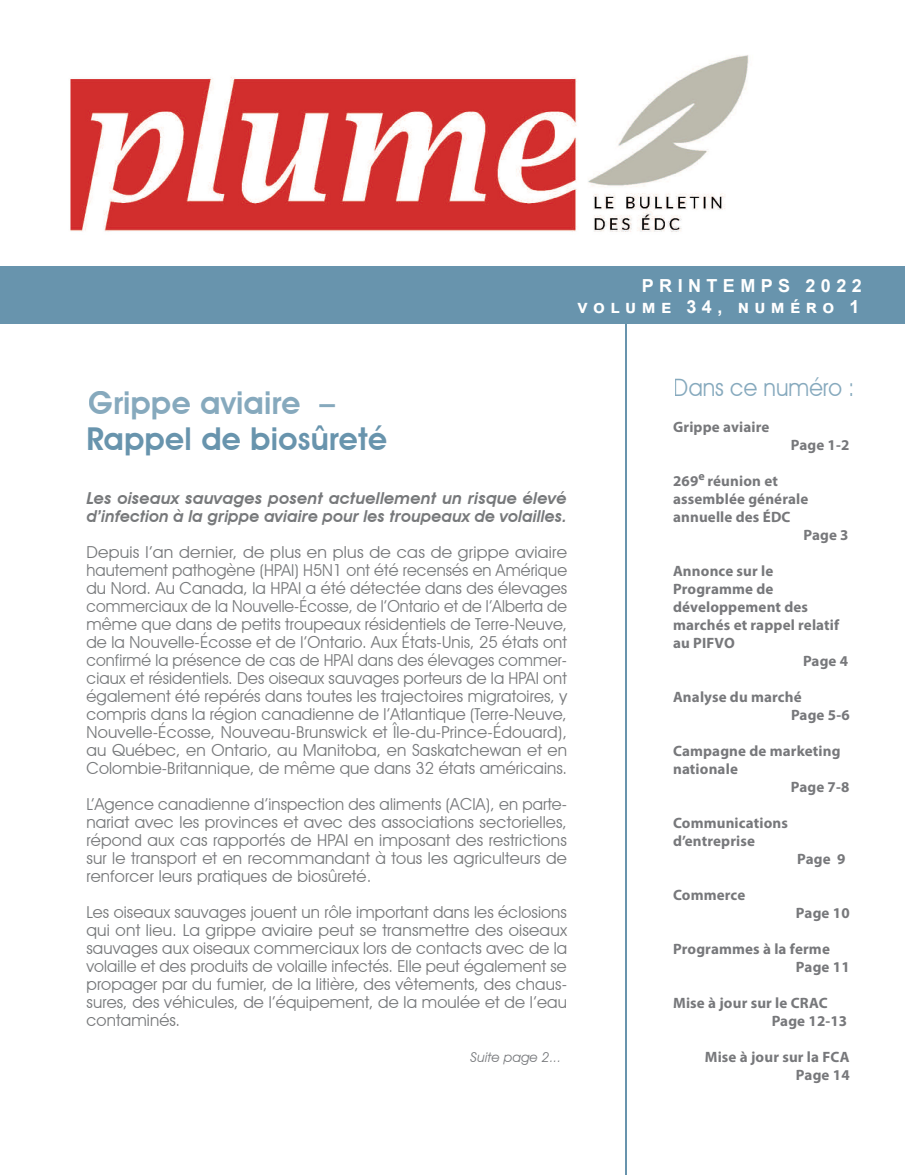
<style>
.page{position:relative;width:905px;height:1175px;background:#fff}
.page>*{position:absolute;margin:0;border:0;box-sizing:border-box;transform-origin:0 0}
.t1{font:600 31.5px "Avant Garde IT Cby BT";letter-spacing:.01em;color:#6894ad}
.t2{font:24px "Avant Garde IT Cby BT";color:#6894ad;scale:.93 1}
.t3{font:700 18px/21.6px "Arial";letter-spacing:.3em;color:#fff;text-align:right}
.t4{font:16.5px/18px "Avant Garde IT Cby BT";letter-spacing:.01em;color:#77797b;text-align:justify;scale:1.04 1}
.t5{font:16.5px/18px "Avant Garde IT Cby BT";letter-spacing:.01em;color:#77797b;text-align:justify}
.t6{font:italic 600 16.5px/18px "Avant Garde IT Cby BT";letter-spacing:.01em;color:#77797b}
.t7{font:700 15px/18px "Myriad Pro";letter-spacing:.01em;color:#77787b}
.t8{font:italic 13.5px "Avant Garde IT Cby BT";letter-spacing:.01em;color:#77797c}
</style>
<div class="page">
<hr style="left:625px;top:322px;width:1px;height:852px;background:#6894ad">
<div style="left:0;top:266px;width:904px;height:57px;background:#6894ad"></div>
<img style="left:70px;top:55px;width:679px;height:177px">
<p class="t3" style="left:577px;top:275px;width:286px">PRINTEMPS 2022 volume 34, numéro 1</p>
<h1 class="t1" style="left:89px;top:384px;width:248px">Grippe aviaire –</h1>
<h1 class="t1" style="left:86px;top:420px;width:302px">Rappel de biosûreté</h1>
<p class="t6" style="left:86px;top:489px;width:482px">Les oiseaux sauvages posent actuellement un risque élevé d’infection à la grippe aviaire pour les troupeaux de volailles.</p>
<p class="t4" style="left:86px;top:543px;width:464px">Depuis l’an dernier, de plus en plus de cas de grippe aviaire hautement pathogène (HPAI) H5N1 ont été recensés en Amérique du Nord. Au Canada, la HPAI a été détectée dans des élevages commerciaux de la Nouvelle-Écosse, de l’Ontario et de l’Alberta de même que dans de petits troupeaux résidentiels de Terre-Neuve, de la Nouvelle-Écosse et de l’Ontario. Aux États-Unis, 25 états ont confirmé la présence de cas de HPAI dans des élevages commer&shy;ciaux et résidentiels. Des oiseaux sauvages porteurs de la HPAI ont également été repérés dans toutes les trajectoires migratoires, y compris dans la région canadienne de l’Atlantique (Terre-Neuve, Nouvelle-Écosse, Nouveau-Brunswick et Île-du-Prince-Édouard), au Québec, en Ontario, au Manitoba, en Saskatchewan et en Colombie-Britannique, de même que dans 32 états américains.</p>
<p class="t5" style="left:86px;top:795px;width:482px">L’Agence canadienne d’inspection des aliments (ACIA), en parte&shy;nariat avec les provinces et avec des associations sectorielles, répond aux cas rapportés de HPAI en imposant des restrictions sur le transport et en recommandant à tous les agriculteurs de renforcer leurs pratiques de biosûreté.</p>
<p class="t5" style="left:86px;top:903px;width:482px">Les oiseaux sauvages jouent un rôle important dans les éclosions qui ont lieu. La grippe aviaire peut se transmettre des oiseaux sauvages aux oiseaux commerciaux lors de contacts avec de la volaille et des produits de volaille infectés. Elle peut également se propager par du fumier, de la litière, des vêtements, des chaus&shy;sures, des véhicules, de l’équipement, de la moulée et de l’eau contaminés.</p>
<p class="t8" style="left:470px;top:1049px;width:92px">Suite page 2...</p>
<h2 class="t2" style="left:674px;top:373px;width:196px">Dans ce numéro :</h2>
<p class="t7" style="left:673px;top:417px;width:98px">Grippe aviaire</p>
<p class="t7" style="left:790px;top:435px;width:60px">Page 1-2</p>
<p class="t7" style="left:673px;top:471px;width:106px">269<sup>e</sup> réunion et</p>
<p class="t7" style="left:673px;top:489px;width:137px">assemblée générale</p>
<p class="t7" style="left:673px;top:507px;width:119px">annuelle des ÉDC</p>
<p class="t7" style="left:803px;top:525px;width:47px">Page 3</p>
<p class="t7" style="left:673px;top:561px;width:102px">Annonce sur le</p>
<p class="t7" style="left:673px;top:579px;width:102px">Programme de</p>
<p class="t7" style="left:673px;top:597px;width:136px">développement des</p>
<p class="t7" style="left:673px;top:615px;width:168px">marchés et rappel relatif</p>
<p class="t7" style="left:673px;top:633px;width:63px">au PIFVO</p>
<p class="t7" style="left:803px;top:651px;width:47px">Page 4</p>
<p class="t7" style="left:791px;top:687px;width:60px;text-indent:-118px">Analyse du marché<br>Page 5-6</p>
<p class="t7" style="left:673px;top:741px;width:169px">Campagne de marketing</p>
<p class="t7" style="left:673px;top:759px;width:66px">nationale</p>
<p class="t7" style="left:790px;top:777px;width:60px">Page 7-8</p>
<p class="t7" style="left:673px;top:813px;width:116px">Communications d’entreprise</p>
<p class="t7" style="left:797px;top:849px;width:50px">Page 9</p>
<p class="t7" style="left:673px;top:885px;width:74px">Commerce</p>
<p class="t7" style="left:796px;top:903px;width:55px">Page 10</p>
<p class="t7" style="left:796px;top:939px;width:55px;text-indent:-123px">Programmes à la ferme<br>Page 11</p>
<p class="t7" style="left:771px;top:993px;width:77px;text-indent:-99px">Mise à jour sur le CRAC<br>Page 12-13</p>
<p class="t7" style="left:704px;top:1047px;width:146px;text-align:right">Mise à jour sur la FCA<br>Page 14</p>
</div>
